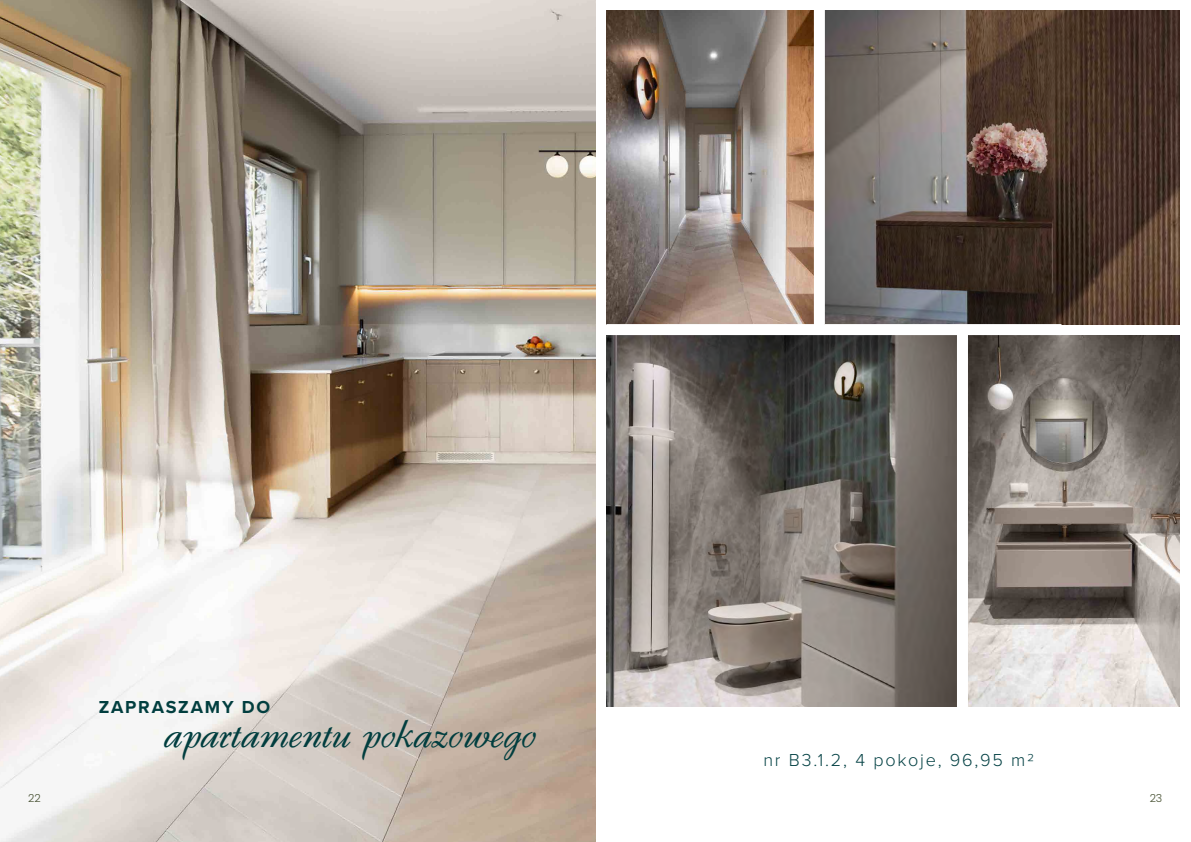
<style>
.page{position:relative;width:1191px;height:842px;background:#fff}
.page>*{position:absolute;margin:0;border:0;box-sizing:border-box;transform-origin:0 0}
.t1{font:48px "LTC Francis";letter-spacing:-.01em;color:#013e3f}
.t2{font:300 18px "Proxima Nova";letter-spacing:.1em;color:#054245}
.t3{font:700 18px "Proxima Nova";letter-spacing:.1em;color:#013e3f}
.t4{font:300 11px "Poppins";color:#465031}
</style>
<div class="page">
<svg style="left:595px;top:101px;width:1px;height:646px"></svg>
<img style="left:0;top:0;width:595px;height:842px">
<img style="left:968px;top:335px;width:212px;height:371px">
<img style="left:606px;top:11px;width:208px;height:313px">
<img style="left:606px;top:335px;width:351px;height:371px">
<img style="left:825px;top:11px;width:355px;height:313px">
<p class="t3" style="left:99px;top:694px;width:173px">ZAPRASZAMY DO</p>
<h1 class="t1" style="left:164px;top:706px;width:374px">apartamentu pokazowego</h1>
<p class="t2" style="left:763px;top:746px;width:272px">nr B3.1.2, 4 pokoje, 96,95 m2</p>
<p class="t4" style="left:28px;top:791px;width:14px">22</p>
<p class="t4" style="left:1149px;top:791px;width:14px">23</p>
</div>
